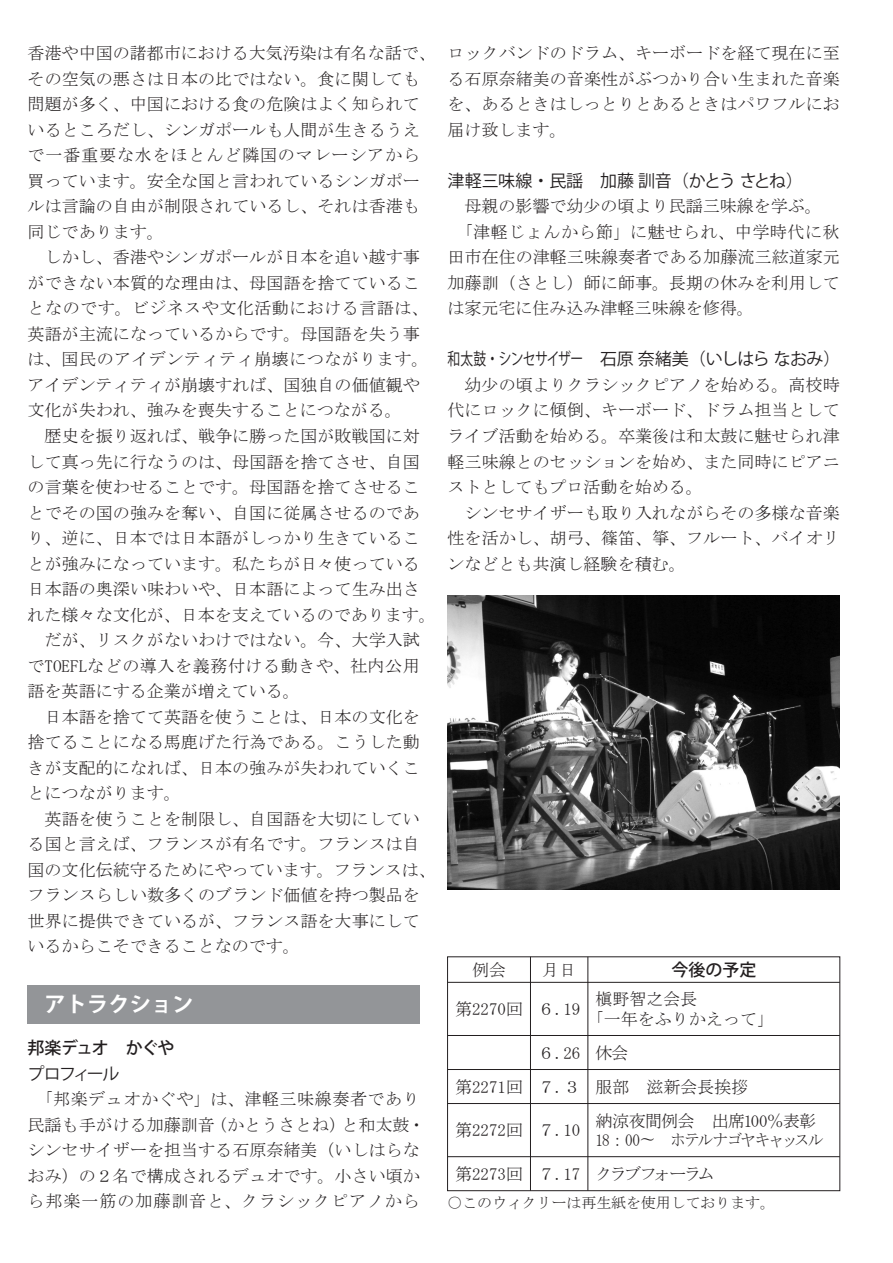
<style>
.page{position:relative;width:893px;height:1263px;background:#fff}
.page>*{position:absolute;margin:0;border:0;box-sizing:border-box;transform-origin:0 0}
.t1{font:700 21.3px "Koz Go Pro";color:#fff}
.t2{font:16.95px/25.5px "MS Mincho";letter-spacing:.005em;color:#231f20}
.t3{font:16.95px/19.2px "MS Mincho";letter-spacing:-.065em;color:#231f20}
.t4{font:16.95px "Koz Go Pro";letter-spacing:-.045em;color:#231f20;scale:.75 1}
.t5{font:16.95px "Koz Go Pro";letter-spacing:-.015em;color:#231f20}
.t6{font:16.95px "MS Mincho";letter-spacing:-.075em;color:#231f20}
.t7{font:500 16.95px "Koz Go Pro";letter-spacing:-.06em;color:#231f20}
.t8{font:16.95px "Koz Go Pro";letter-spacing:-.045em;color:#231f20}
.t9{font:500 16.95px "Koz Go Pro";letter-spacing:-.015em;color:#231f20}
.t10{font:14.85px "MS Mincho";color:#231f20}
</style>
<div class="page">
<div style="left:447px;top:956px;width:393px;height:235px;border:1px solid #231f20"></div>
<hr style="left:530px;top:957px;width:1px;height:234px;background:#231f20">
<hr style="left:587px;top:957px;width:1px;height:234px;background:#231f20">
<hr style="left:448px;top:982px;width:392px;height:1px;background:#231f20">
<hr style="left:448px;top:1035px;width:392px;height:1px;background:#231f20">
<hr style="left:448px;top:1069px;width:392px;height:1px;background:#231f20">
<hr style="left:448px;top:1103px;width:392px;height:1px;background:#231f20">
<hr style="left:448px;top:1156px;width:392px;height:1px;background:#231f20">
<div style="left:28px;top:985px;width:392px;height:39px;background:#939598"></div>
<img style="left:448px;top:595px;width:392px;height:294px">
<p class="t2" style="left:28px;top:40px;width:410px">香港や中国の諸都市における大気汚染は有名な話で、その空気の悪さは日本の比ではない。食に関しても問題が多く、中国における食の危険はよく知られているところだし、シンガポールも人間が生きるうえで一番重要な水をほとんど隣国のマレーシアから買っています。安全な国と言われているシンガポールは言論の自由が制限されているし、それは香港も同じであります。<br>　しかし、香港やシンガポールが日本を追い越す事ができない本質的な理由は、母国語を捨てていることなのです。ビジネスや文化活動における言語は、英語が主流になっているからです。母国語を失う事は、国民のアイデンティティ崩壊につながります。アイデンティティが崩壊すれば、国独自の価値観や文化が失われ、強みを喪失することにつながる。<br>　歴史を振り返れば、戦争に勝った国が敗戦国に対して真っ先に行なうのは、母国語を捨てさせ、自国の言葉を使わせることです。母国語を捨てさせることでその国の強みを奪い、自国に従属させるのであり、逆に、日本では日本語がしっかり生きていることが強みになっています。私たちが日々使っている日本語の奥深い味わいや、日本語によって生み出された様々な文化が、日本を支えているのであります。　だが、リスクがないわけではない。今、大学入試でTOEFLなどの導入を義務付ける動きや、社内公用語を英語にする企業が増えている。<br>　日本語を捨てて英語を使うことは、日本の文化を捨てることになる馬鹿げた行為である。こうした動きが支配的になれば、日本の強みが失われていくことにつながります。<br>　英語を使うことを制限し、自国語を大切にしている国と言えば、フランスが有名です。フランスは自国の文化伝統守るためにやっています。フランスは、フランスらしい数多くのブランド価値を持つ製品を世界に提供できているが、フランス語を大事にしているからこそできることなのです。</p>
<p class="t1" style="left:45px;top:990px;width:150px">アトラクション</p>
<p class="t7" style="left:28px;top:1037px;width:149px">邦楽デュオ　かぐや</p>
<p class="t8" style="left:28px;top:1063px;width:93px">プロフィール</p>
<p class="t2" style="left:28px;top:1086px;width:399px">　「邦楽デュオかぐや」は、津軽三味線奏者であり民謡も手がける加藤訓音（かとうさとね）と和太鼓・シンセサイザーを担当する石原奈緒美（いしはらなおみ）の２名で構成されるデュオです。小さい頃から邦楽一筋の加藤訓音と、クラシックピアノから</p>
<p class="t2" style="left:448px;top:40px;width:394px;text-align:justify">ロックバンドのドラム、キーボードを経て現在に至る石原奈緒美の音楽性がぶつかり合い生まれた音楽を、あるときはしっとりとあるときはパワフルにお届け致します。</p>
<p class="t5" style="left:448px;top:170px;width:357px">津軽三味線・民謡　加藤 訓音（かとう さとね）</p>
<p class="t2" style="left:448px;top:193px;width:394px">　母親の影響で幼少の頃より民謡三味線を学ぶ。　「津軽じょんから節」に魅せられ、中学時代に秋田市在住の津軽三味線奏者である加藤流三絃道家元加藤訓（さとし）師に師事。長期の休みを利用しては家元宅に住み込み津軽三味線を修得。</p>
<p class="t4" style="left:448px;top:348px;width:526px">和太鼓・シンセサイザー　石原 奈緒美（いしはら なおみ）</p>
<p class="t2" style="left:448px;top:372px;width:394px">　幼少の頃よりクラシックピアノを始める。高校時代にロックに傾倒、キーボード、ドラム担当としてライブ活動を始める。卒業後は和太鼓に魅せられ津軽三味線とのセッションを始め、また同時にピアニストとしてもプロ活動を始める。<br>　シンセサイザーも取り入れながらその多様な音楽性を活かし、胡弓、篠笛、箏、フルート、バイオリンなどとも共演し経験を積む。</p>
<p class="t2" style="left:472px;top:957px;width:36px">例会</p>
<p class="t2" style="left:542px;top:957px;width:36px">月日</p>
<p class="t9" style="left:671px;top:959px;width:87px">今後の予定</p>
<p class="t2" style="left:455px;top:996px;width:127px">第2270回 ６.19</p>
<p class="t2" style="left:538px;top:1040px;width:44px">６.26</p>
<p class="t2" style="left:455px;top:1074px;width:127px">第2271回 ７.３</p>
<p class="t2" style="left:587px;top:990px;width:189px;line-height:19.2px;text-indent:9px">槇野智之会長<br>「一年をふりかえって」</p>
<p class="t2" style="left:595px;top:1040px;width:35px">休会</p>
<p class="t2" style="left:595px;top:1074px;width:155px">服部　滋新会長挨拶</p>
<p class="t3" style="left:595px;top:1111px;width:229px">納涼夜間例会　出席100％表彰<br>18：00〜　ホテルナゴヤキャッスル</p>
<p class="t2" style="left:455px;top:1117px;width:127px">第2272回 ７.10</p>
<p class="t6" style="left:455px;top:1165px;width:261px">第2273回 ７.17 クラブフォーラム</p>
<p class="t10" style="left:448px;top:1195px;width:329px">○このウィクリーは再生紙を使用しております。</p>
</div>
